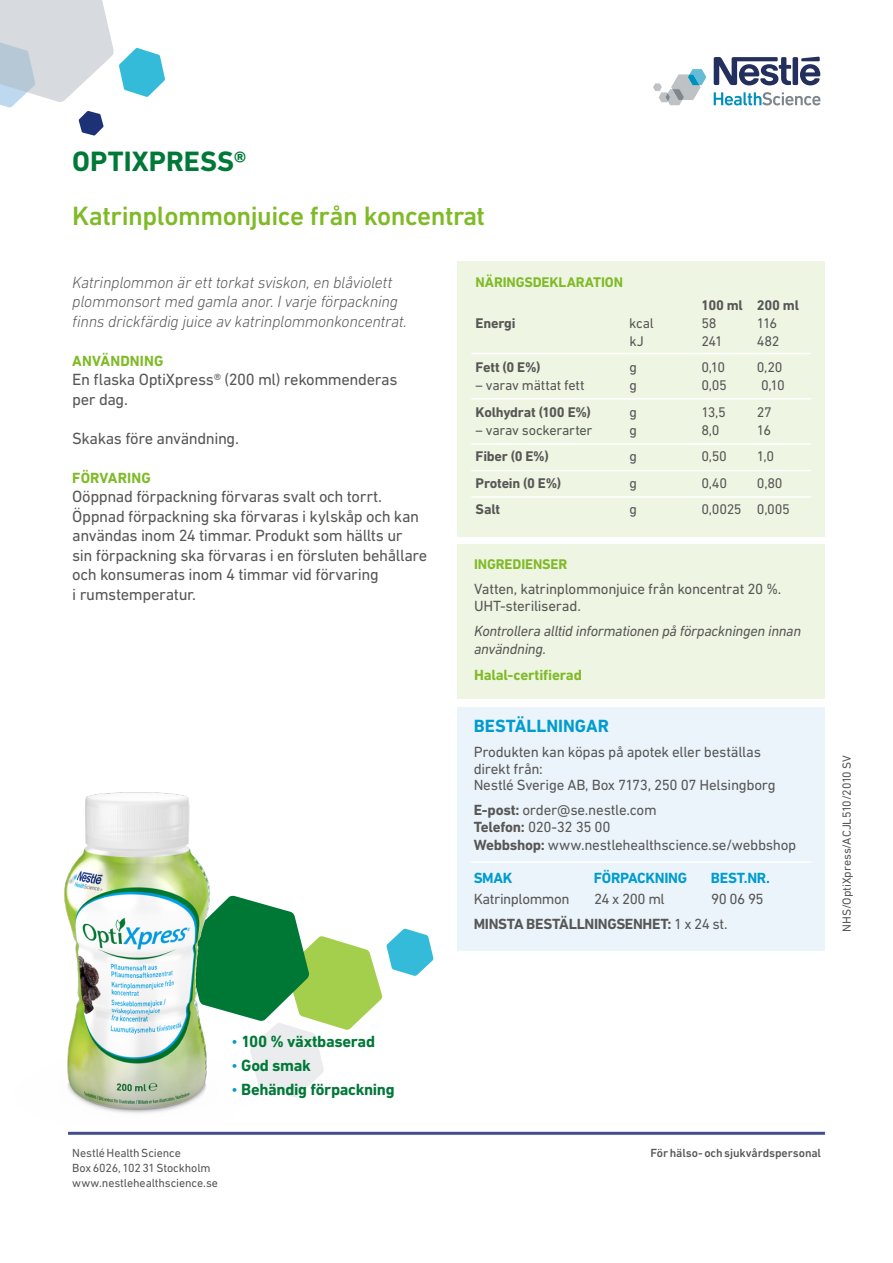
<style>
.page{position:relative;width:893px;height:1263px;background:#fff}
.page>*{position:absolute;margin:0;border:0;box-sizing:border-box;transform-origin:0 0}
.t1{font:700 28.5px "DIN Next LT Pro";letter-spacing:.005em;color:#007938}
.t2{font:500 27px "DIN Next LT Pro";letter-spacing:-.02em;color:#7fba27}
.t3{font:700 18px "DIN Next LT Pro";color:#009cd0}
.t4{font:16.5px/19.5px "DIN Next LT Pro";letter-spacing:-.02em;color:#575756}
.t5{font:italic 300 16.5px/19.5px "DIN Next LT Pro";letter-spacing:-.02em;color:#575756}
.t6{font:700 16.5px "DIN Next LT Pro";letter-spacing:-.02em;color:#007938}
.t7{font:15px/16.5px "DIN Next LT Pro";letter-spacing:-.02em;color:#575756}
.t8{font:italic 15px/18px "DIN Next LT Pro";letter-spacing:-.02em;color:#575756}
.t9{font:700 15px/25px "DIN Next LT Pro";letter-spacing:-.02em;color:#575756}
.t10{font:700 15px "DIN Next LT Pro";letter-spacing:-.02em;color:#009cd0}
.t11{font:700 15px "DIN Next LT Pro";letter-spacing:.005em;color:#7fba27}
.t12{font:700 15px "DIN Next LT Pro";letter-spacing:-.015em;color:#7fba27}
.t13{font:14.25px "DIN Next LT Pro";letter-spacing:-.02em;color:#575756}
.t14{font:700 14.25px "DIN Next LT Pro";letter-spacing:-.015em;color:#575756}
.t15{font:700 14.25px "DIN Next LT Pro";letter-spacing:-.01em;color:#7fba27}
.t16{font:12px/15px "DIN Next LT Pro";letter-spacing:-.01em;color:#575756}
.t17{font:500 12px "DIN Next LT Pro";letter-spacing:-.01em;color:#575756}
.s1{font-weight:700}
.s2{font-weight:400}
.s3{font-weight:300;color:#009cd0}
</style>
<div class="page">
<hr style="left:68px;top:1132px;width:757px;height:3px;background:#454e8c">
<svg style="left:0;top:0;width:165px;height:136px"></svg>
<svg style="left:714px;top:92px;width:106px;height:13px"></svg>
<svg style="left:714px;top:57px;width:106px;height:28px"></svg>
<svg style="left:653px;top:69px;width:53px;height:36px"></svg>
<div style="left:457px;top:261px;width:368px;height:275px;background:#eff5e3"></div>
<hr style="left:471px;top:353px;width:340px;height:1px;background:#fff">
<hr style="left:471px;top:398px;width:340px;height:1px;background:#fff">
<hr style="left:471px;top:496px;width:340px;height:2px;background:#fff">
<hr style="left:471px;top:470px;width:340px;height:1px;background:#fff">
<hr style="left:471px;top:443px;width:340px;height:2px;background:#fff">
<div style="left:457px;top:544px;width:368px;height:155px;background:#eff5e3"></div>
<div style="left:457px;top:708px;width:368px;height:243px;background:#ecf4fb"></div>
<hr style="left:470px;top:861px;width:341px;height:2px;background:#fff">
<svg style="left:288px;top:911px;width:146px;height:186px"></svg>
<img style="left:64px;top:792px;width:224px;height:321px">
<h1 class="t1" style="left:72px;top:145px;width:176px">OPTIXPRESS®</h1>
<h2 class="t2" style="left:72px;top:200px;width:414px">Katrinplommonjuice från koncentrat</h2>
<p class="t5" style="left:72px;top:272px;width:336px">Katrinplommon är ett torkat sviskon, en blåviolett plommonsort med gamla anor. I varje förpackning finns drickfärdig juice av katrinplommonkoncentrat.</p>
<p class="t11" style="left:72px;top:352px;width:93px">ANVÄNDNING</p>
<p class="t4" style="left:72px;top:370px;width:327px">En flaska OptiXpress® (200 ml) rekommenderas per dag.</p>
<p class="t4" style="left:72px;top:428px;width:168px">Skakas före användning.</p>
<p class="t11" style="left:72px;top:469px;width:80px">FÖRVARING</p>
<p class="t4" style="left:72px;top:487px;width:357px">Oöppnad förpackning förvaras svalt och torrt.<br>Öppnad förpackning ska förvaras i kylskåp och kan användas inom 24 timmar. Produkt som hällts ur<br>sin förpackning ska förvaras i en försluten behållare och konsumeras inom 4 timmar vid förvaring<br>i rumstemperatur.</p>
<p class="t15" style="left:476px;top:274px;width:149px">NÄRINGSDEKLARATION</p>
<p class="t14" style="left:701px;top:296px;width:99px">100 ml 200 ml</p>
<p class="t14" style="left:476px;top:314px;width:42px">Energi</p>
<p class="t13" style="left:629px;top:314px;width:26px">kcal</p>
<p class="t13" style="left:701px;top:314px;width:17px">58</p>
<p class="t13" style="left:757px;top:314px;width:22px">116</p>
<p class="t13" style="left:629px;top:332px;width:16px">kJ</p>
<p class="t13" style="left:701px;top:332px;width:23px">241</p>
<p class="t13" style="left:757px;top:332px;width:24px">482</p>
<p class="t14" style="left:476px;top:359px;width:66px">Fett (0 E%)</p>
<p class="t13" style="left:629px;top:359px;width:9px">g</p>
<p class="t13" style="left:701px;top:359px;width:25px">0,10</p>
<p class="t13" style="left:757px;top:359px;width:27px">0,20</p>
<p class="t13" style="left:476px;top:377px;width:111px">– varav mättat fett</p>
<p class="t13" style="left:629px;top:377px;width:9px">g</p>
<p class="t13" style="left:701px;top:377px;width:27px">0,05</p>
<p class="t13" style="left:761px;top:377px;width:25px">0,10</p>
<p class="t14" style="left:476px;top:403px;width:117px">Kolhydrat (100 E%)</p>
<p class="t13" style="left:629px;top:403px;width:9px">g</p>
<p class="t13" style="left:701px;top:403px;width:26px">13,5</p>
<p class="t13" style="left:757px;top:403px;width:17px">27</p>
<p class="t13" style="left:476px;top:421px;width:118px">– varav sockerarter</p>
<p class="t13" style="left:629px;top:421px;width:9px">g</p>
<p class="t13" style="left:701px;top:421px;width:20px">8,0</p>
<p class="t13" style="left:757px;top:421px;width:16px">16</p>
<p class="t14" style="left:476px;top:448px;width:75px">Fiber (0 E%)</p>
<p class="t13" style="left:629px;top:448px;width:9px">g</p>
<p class="t13" style="left:701px;top:448px;width:27px">0,50</p>
<p class="t13" style="left:757px;top:448px;width:19px">1,0</p>
<p class="t14" style="left:476px;top:474px;width:87px">Protein (0 E%)</p>
<p class="t13" style="left:629px;top:474px;width:9px">g</p>
<p class="t13" style="left:701px;top:474px;width:27px">0,40</p>
<p class="t13" style="left:757px;top:474px;width:27px">0,80</p>
<p class="t14" style="left:476px;top:501px;width:26px">Salt</p>
<p class="t13" style="left:629px;top:501px;width:9px">g</p>
<p class="t13" style="left:701px;top:501px;width:90px">0,0025 0,005</p>
<p class="t15" style="left:474px;top:556px;width:95px">INGREDIENSER</p>
<p class="t7" style="left:474px;top:581px;width:309px">Vatten, katrinplommonjuice från koncentrat 20 %.<br>UHT-steriliserad.</p>
<p class="t8" style="left:474px;top:622px;width:329px">Kontrollera alltid informationen på förpackningen innan användning.</p>
<p class="t12" style="left:474px;top:666px;width:109px">Halal-certifierad</p>
<p class="t3" style="left:474px;top:716px;width:137px">BESTÄLLNINGAR</p>
<p class="t7" style="left:474px;top:744px;width:304px">Produkten kan köpas på apotek eller beställas direkt från:<br>Nestlé Sverige AB, Box 7173, 250 07 Helsingborg</p>
<p class="t7" style="left:474px;top:802px;width:185px"><span class="s1">E-post:</span> order@se.nestle.com<br><span class="s1">Telefon:</span> 020-32 35 00</p>
<p class="t7" style="left:474px;top:836px;width:324px"><span class="s1">Webbshop:</span> www.nestlehealthscience.se/webbshop</p>
<p class="t10" style="left:474px;top:869px;width:40px">SMAK</p>
<p class="t10" style="left:594px;top:869px;width:95px">FÖRPACKNING</p>
<p class="t10" style="left:711px;top:869px;width:60px">BEST.NR.</p>
<p class="t7" style="left:474px;top:890px;width:97px">Katrinplommon</p>
<p class="t7" style="left:594px;top:890px;width:72px">24 x 200 ml</p>
<p class="t9" style="left:474px;top:886px;width:292px;text-indent:237px"><span class="s2">90 06 95<br></span>MINSTA BESTÄLLNINGSENHET: <span class="s2">1 x 24 st.</span></p>
<p class="t16" style="left:839px;top:932px;width:178px;rotate:-90deg">NHS/OptiXpress/ACJL510/2010 SV</p>
<p class="t6" style="left:231px;top:1032px;width:146px"><span class="s3">•</span> 100 % växtbaserad</p>
<p class="t6" style="left:231px;top:1056px;width:81px"><span class="s3">•</span> God smak</p>
<p class="t6" style="left:231px;top:1080px;width:165px"><span class="s3">•</span> Behändig förpackning</p>
<p class="t16" style="left:72px;top:1145px;width:147px">Nestlé Health Science<br>Box 6026, 102 31 Stockholm www.nestlehealthscience.se</p>
<p class="t17" style="left:650px;top:1146px;width:172px">För hälso- och sjukvårdspersonal</p>
</div>
